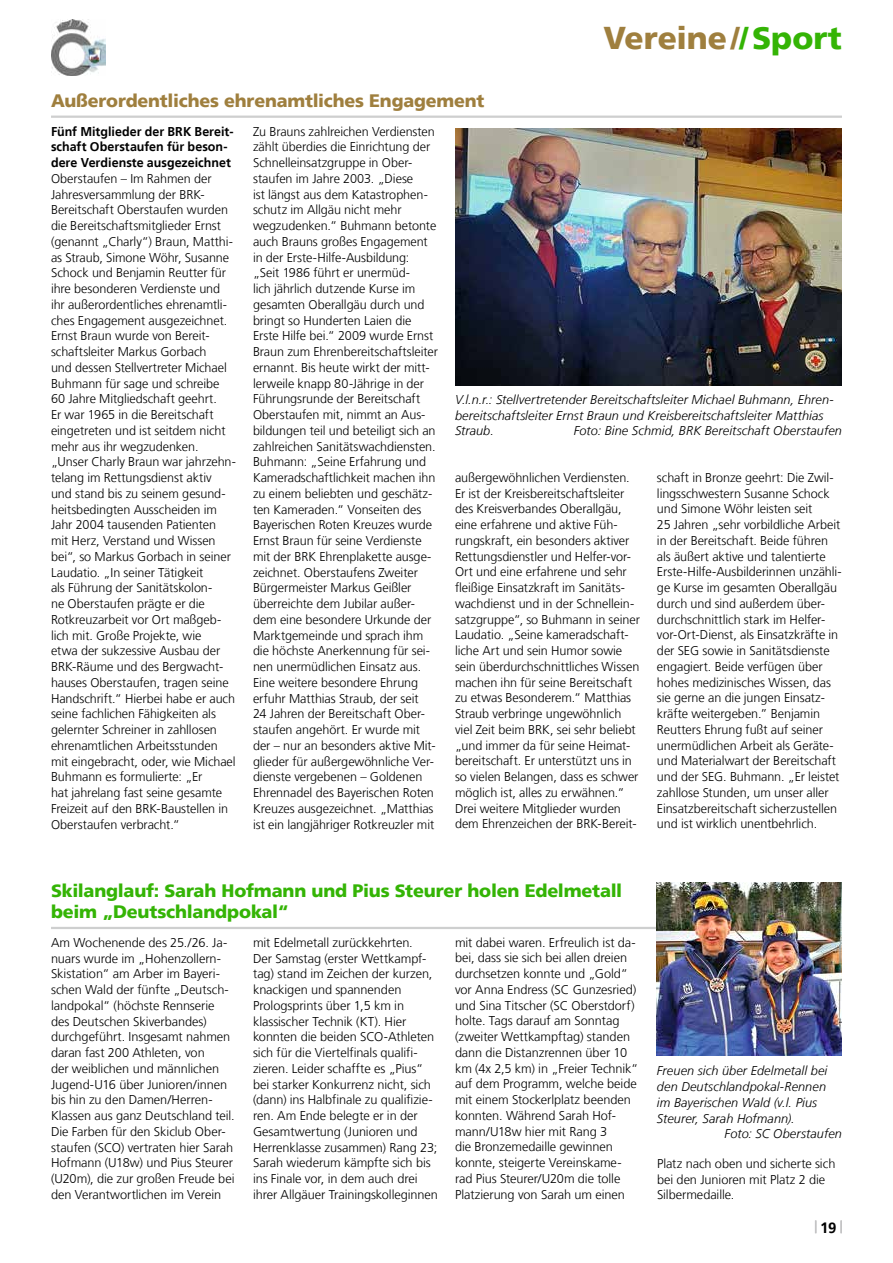
<style>
.page{position:relative;width:893px;height:1263px;background:#fff}
.page>*{position:absolute;margin:0;border:0;box-sizing:border-box;transform-origin:0 0}
.t1{font:900 31.5px "Frutiger LT";color:#9f7f3e}
.t2{font:900 18px/21px "Frutiger LT";letter-spacing:-.015em;color:#34b405}
.t3{font:900 18px "Frutiger LT";letter-spacing:-.01em;color:#9f7f3e}
.t4{font:700 15px "Frutiger LT";color:#000}
.t5{font:300 12.75px/15.8px "Frutiger LT";letter-spacing:-.005em;color:#000}
.t6{font:italic 300 12.75px/15.8px "Frutiger LT";letter-spacing:.005em;color:#000}
.t7{font:700 12.75px/15.8px "Frutiger LT";color:#000}
.s1{color:#34b405}
</style>
<div class="page">
<svg style="left:815px;top:1220px;width:1px;height:13px"></svg>
<svg style="left:840px;top:1220px;width:2px;height:13px"></svg>
<img style="left:51px;top:20px;width:54px;height:55px">
<hr style="left:51px;top:116px;width:791px;height:2px;background:#cecfcf">
<img style="left:455px;top:128px;width:387px;height:258px">
<hr style="left:51px;top:927px;width:606px;height:2px;background:#cecfcf">
<img style="left:657px;top:883px;width:185px;height:172px">
<h1 class="t1" style="left:603px;top:19px;width:240px">Vereine/<span class="s1">/Sport</span></h1>
<h2 class="t3" style="left:51px;top:90px;width:435px">Außerordentliches ehrenamtliches Engagement</h2>
<p class="t7" style="left:51px;top:123px;width:183px">Fünf Mitglieder der BRK Bereit&shy;schaft Oberstaufen für beson&shy;dere Verdienste ausgezeichnet</p>
<p class="t5" style="left:51px;top:171px;width:186px">Oberstaufen – Im Rahmen der<br>Jahresversammlung der BRK-<br>Bereitschaft Oberstaufen wurden die Bereitschaftsmitglieder Ernst (genannt „Charly“) Braun, Matthi&shy;as Straub, Simone Wöhr, Susanne<br>Schock und Benjamin Reutter für ihre besonderen Verdienste und ihr außerordentliches ehrenamtli&shy;ches Engagement ausgezeichnet.<br>Ernst Braun wurde von Bereit&shy;schaftsleiter Markus Gorbach<br>und dessen Stellvertreter Michael<br>Buhmann für sage und schreibe<br>60 Jahre Mitgliedschaft geehrt.<br>Er war 1965 in die Bereitschaft eingetreten und ist seitdem nicht mehr aus ihr wegzudenken. „Unser Charly Braun war jahrzehn&shy;telang im Rettungsdienst aktiv<br>und stand bis zu seinem gesund&shy;heitsbedingten Ausscheiden im<br>Jahr 2004 tausenden Patienten mit Herz, Verstand und Wissen bei“, so Markus Gorbach in seiner<br>Laudatio. „In seiner Tätigkeit<br>als Führung der Sanitätskolon-<br>ne Oberstaufen prägte er die<br>Rotkreuzarbeit vor Ort maßgeb&shy;lich mit. Große Projekte, wie<br>etwa der sukzessive Ausbau der<br>BRK-Räume und des Bergwacht&shy;hauses Oberstaufen, tragen seine<br>Handschrift.“ Hierbei habe er auch seine fachlichen Fähigkeiten als gelernter Schreiner in zahllosen ehrenamtlichen Arbeitsstunden mit eingebracht, oder, wie Michael<br>Buhmann es formulierte: „Er<br>hat jahrelang fast seine gesamte<br>Freizeit auf den BRK-Baustellen in<br>Oberstaufen verbracht.“</p>
<p class="t5" style="left:253px;top:123px;width:186px">Zu Brauns zahlreichen Verdiensten zählt überdies die Einrichtung der<br>Schnelleinsatzgruppe in Ober&shy;staufen im Jahre 2003. „Diese<br>ist längst aus dem Katastrophen&shy;schutz im Allgäu nicht mehr wegzudenken.“ Buhmann betonte auch Brauns großes Engagement in der Erste-Hilfe-Ausbildung: „Seit 1986 führt er unermüd-<br>lich jährlich dutzende Kurse im gesamten Oberallgäu durch und bringt so Hunderten Laien die<br>Erste Hilfe bei.“ 2009 wurde Ernst<br>Braun zum Ehrenbereitschaftsleiter ernannt. Bis heute wirkt der mitt&shy;lerweile knapp 80-Jährige in der<br>Führungsrunde der Bereitschaft<br>Oberstaufen mit, nimmt an Aus&shy;bildungen teil und beteiligt sich an zahlreichen Sanitätswachdiensten.<br>Buhmann: „Seine Erfahrung und<br>Kameradschaftlichkeit machen ihn zu einem beliebten und geschätz&shy;ten Kameraden.“ Vonseiten des<br>Bayerischen Roten Kreuzes wurde<br>Ernst Braun für seine Verdienste mit der BRK Ehrenplakette ausge&shy;zeichnet. Oberstaufens Zweiter<br>Bürgermeister Markus Geißler überreichte dem Jubilar außer&shy;dem eine besondere Urkunde der<br>Marktgemeinde und sprach ihm die höchste Anerkennung für sei&shy;nen unermüdlichen Einsatz aus.<br>Eine weitere besondere Ehrung erfuhr Matthias Straub, der seit<br>24 Jahren der Bereitschaft Ober&shy;staufen angehört. Er wurde mit der – nur an besonders aktive Mit&shy;glieder für außergewöhnliche Ver&shy;dienste vergebenen – Goldenen<br>Ehrennadel des Bayerischen Roten<br>Kreuzes ausgezeichnet. „Matthias ist ein langjähriger Rotkreuzler mit</p>
<p class="t6" style="left:455px;top:392px;width:380px">V.l.n.r.: Stellvertretender Bereitschaftsleiter Michael Buhmann, Ehren&shy;bereitschaftsleiter Ernst Braun und Kreisbereitschaftsleiter Matthias<br>Straub.</p>
<p class="t6" style="left:574px;top:423px;width:270px">Foto: Bine Schmid, BRK Bereitschaft Oberstaufen</p>
<p class="t5" style="left:455px;top:470px;width:186px">außergewöhnlichen Verdiensten.<br>Er ist der Kreisbereitschaftsleiter des Kreisverbandes Oberallgäu, eine erfahrene und aktive Füh&shy;rungskraft, ein besonders aktiver Rettungsdienstler und Helfer-vor-Ort und eine erfahrene und sehr fleißige Einsatzkraft im Sanitäts&shy;wachdienst und in der Schnellein&shy;satzgruppe“, so Buhmann in seiner Laudatio. „Seine kameradschaft&shy;liche Art und sein Humor sowie sein überdurchschnittliches Wissen machen ihn für seine Bereitschaft zu etwas Besonderem.“ Matthias Straub verbringe ungewöhnlich viel Zeit beim BRK, sei sehr beliebt „und immer da für seine Heimat&shy;bereitschaft. Er unterstützt uns in so vielen Belangen, dass es schwer möglich ist, alles zu erwähnen.“ Drei weitere Mitglieder wurden dem Ehrenzeichen der BRK-Bereit-</p>
<p class="t5" style="left:657px;top:470px;width:186px">schaft in Bronze geehrt: Die Zwil&shy;lingsschwestern Susanne Schock und Simone Wöhr leisten seit<br>25 Jahren „sehr vorbildliche Arbeit in der Bereitschaft. Beide führen als äußert aktive und talentierte Erste-Hilfe-Ausbilderinnen unzähli&shy;ge Kurse im gesamten Oberallgäu durch und sind außerdem über&shy;durchschnittlich stark im Helfer&shy;vor-Ort-Dienst, als Einsatzkräfte in der SEG sowie in Sanitätsdienste engagiert. Beide verfügen über hohes medizinisches Wissen, das sie gerne an die jungen Einsatz&shy;kräfte weitergeben.” Benjamin Reutters Ehrung fußt auf seiner unermüdlichen Arbeit als Geräte&shy;und Materialwart der Bereitschaft und der SEG. Buhmann. „Er leistet zahllose Stunden, um unser aller Einsatzbereitschaft sicherzustellen und ist wirklich unentbehrlich.</p>
<h2 class="t2" style="left:51px;top:880px;width:573px">Skilanglauf: Sarah Hofmann und Pius Steurer holen Edelmetall beim „Deutschlandpokal“</h2>
<p class="t5" style="left:51px;top:935px;width:185px">Am Wochenende des 25./26. Ja-- nuars wurde im „Hohenzollern-<br>Skistation“ am Arber im Bayeri&shy;schen Wald der fünfte „Deutsch&shy;landpokal“ (höchste Rennserie des Deutschen Skiverbandes) durchgeführt. Insgesamt nahmen daran fast 200 Athleten, von<br>der weiblichen und männlichen<br>Jugend-U16 über Junioren/innen bis hin zu den Damen/Herren-<br>Klassen aus ganz Deutschland teil.<br>Die Farben für den Skiclub Ober&shy;staufen (SCO) vertraten hier Sarah<br>Hofmann (U18w) und Pius Steurer (U20m), die zur großen Freude bei den Verantwortlichen im Verein</p>
<p class="t5" style="left:253px;top:935px;width:186px">mit Edelmetall zurückkehrten.<br>Der Samstag (erster Wettkampf&shy;tag) stand im Zeichen der kurzen, knackigen und spannenden<br>Prologsprints über 1,5 km in klassischer Technik (KT). Hier konnten die beiden SCO-Athleten sich für die Viertelfinals qualifi&shy;zieren. Leider schaffte es „Pius“ bei starker Konkurrenz nicht, sich (dann) ins Halbfinale zu qualifizie&shy;ren. Am Ende belegte er in der<br>Gesamtwertung (Junioren und<br>Herrenklasse zusammen) Rang 23;<br>Sarah wiederum kämpfte sich bis ins Finale vor, in dem auch drei ihrer Allgäuer Trainingskolleginnen</p>
<p class="t5" style="left:455px;top:935px;width:185px">mit dabei waren. Erfreulich ist da&shy;bei, dass sie sich bei allen dreien durchsetzen konnte und „Gold“ vor Anna Endress (SC Gunzesried) und Sina Titscher (SC Oberstdorf) holte. Tags darauf am Sonntag (zweiter Wettkampftag) standen dann die Distanzrennen über 10 km (4x 2,5 km) in „Freier Technik“ auf dem Programm, welche beide mit einem Stockerlplatz beenden konnten. Während Sarah Hof&shy;mann/U18w hier mit Rang 3<br>die Bronzemedaille gewinnen konnte, steigerte Vereinskame&shy;rad Pius Steurer/U20m die tolle<br>Platzierung von Sarah um einen</p>
<p class="t6" style="left:657px;top:1063px;width:172px">Freuen sich über Edelmetall bei</p>
<p class="t6" style="left:657px;top:1079px;width:171px">den Deutschlandpokal-Rennen</p>
<p class="t6" style="left:657px;top:1095px;width:162px">im Bayerischen Wald (v.l. Pius</p>
<p class="t6" style="left:657px;top:1110px;width:139px">Steurer, Sarah Hofmann).</p>
<p class="t6" style="left:725px;top:1126px;width:119px">Foto: SC Oberstaufen</p>
<p class="t5" style="left:657px;top:1156px;width:180px">Platz nach oben und sicherte sich bei den Junioren mit Platz 2 die<br>Silbermedaille.</p>
<p class="t4" style="left:820px;top:1218px;width:18px">19</p>
</div>
